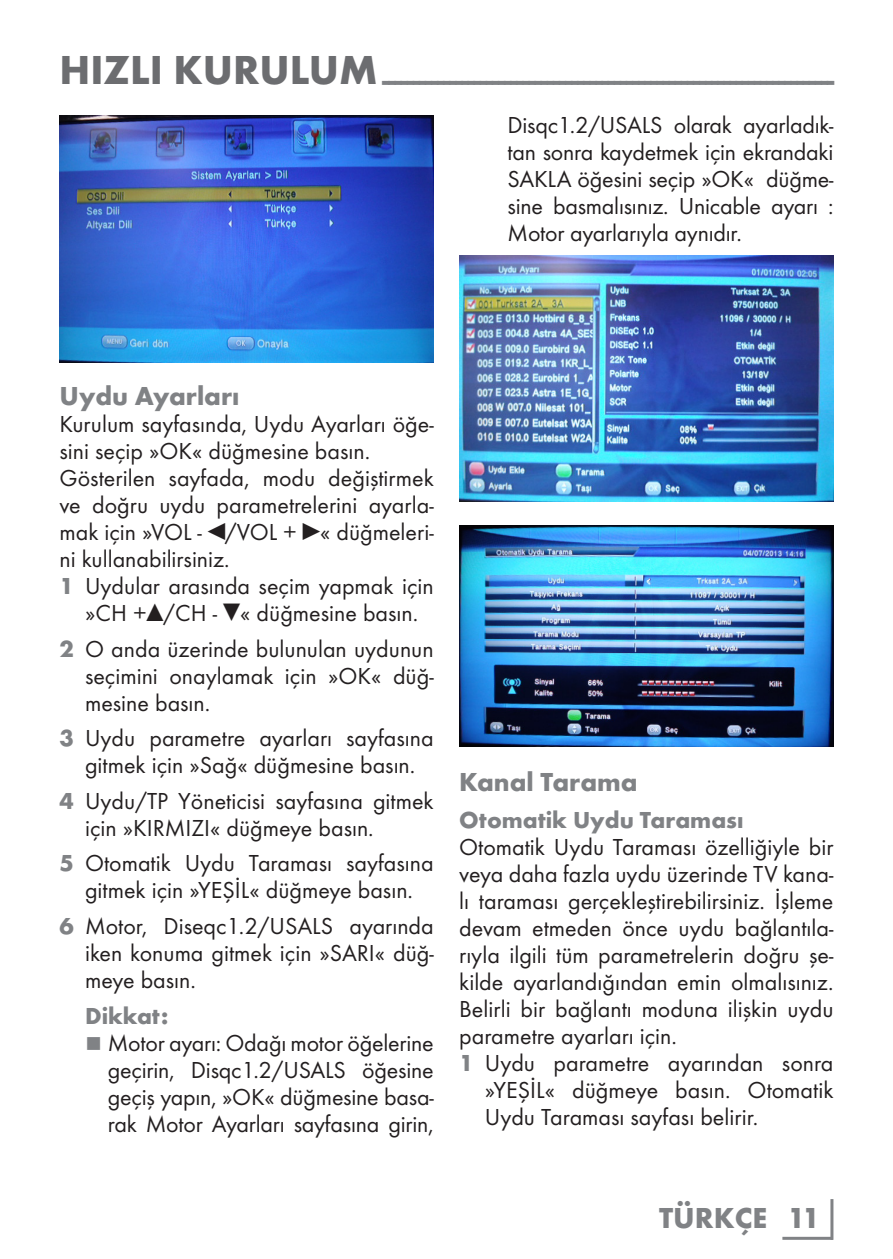
<style>
.page{position:relative;width:893px;height:1259px;background:#fff}
.page>*{position:absolute;margin:0;border:0;box-sizing:border-box;transform-origin:0 0}
.t1{font:700 30px "Futura TOT";color:#808285}
.t2{font:700 27px "Futura TOT";color:#808285}
.t3{font:24px/27px "Futura TOT Boo";color:#231f20;text-align:justify}
.t4{font:700 24px "Futura TOT";color:#808285}
.s1{font-family:"Grund Son Dr";font-size:33px}
.s2{font-family:"Futura TOT";font-weight:700;color:#808285}
.s3{font-family:"Grund Son Se";font-size:12px;color:#808285}
</style>
<div class="page">
<hr style="left:830px;top:1199px;width:3px;height:40px;background:#808285">
<hr style="left:782px;top:1236px;width:51px;height:3px;background:#808285">
<img style="left:60px;top:115px;width:374px;height:248px">
<img style="left:459px;top:256px;width:374px;height:246px">
<img style="left:459px;top:525px;width:374px;height:221px">
<p class="t1" style="left:60px;top:61px;width:776px"><sup>HIZLI</sup> <sup>KURULUM</sup> --------------------------------------------------------------------------</p>
<p class="t3" style="left:508px;top:112px;width:327px">Disqc1.2/USALS olarak ayarladık&shy;tan sonra kaydetmek için ekrandaki SAKLA öğesini seçip »OK« düğme&shy;sine basmalısınız. Unicable ayarı :<br>Motor ayarlarıyla aynıdır.</p>
<p class="t2" style="left:60px;top:379px;width:181px">Uydu Ayarları</p>
<p class="t3" style="left:60px;top:411px;width:376px">Kurulum sayfasında, Uydu Ayarları öğe-</p>
<p class="t3" style="left:60px;top:438px;width:312px">sini seçip »OK« düğmesine basın.</p>
<p class="t3" style="left:60px;top:465px;width:376px">Gösterilen sayfada, modu değiştirmek</p>
<p class="t3" style="left:60px;top:492px;width:376px">ve doğru uydu parametrelerini ayarla-</p>
<p class="t3" style="left:60px;top:519px;width:376px">mak için »VOL - <span class="s1">r</span>/VOL + <span class="s1">e</span>« düğmeleri-</p>
<p class="t3" style="left:60px;top:546px;width:172px">ni kullanabilirsiniz.</p>
<p class="t3" style="left:60px;top:573px;width:376px"><span class="s2">1</span> Uydular arasında seçim yapmak için</p>
<p class="t3" style="left:85px;top:600px;width:335px">»CH +<span class="s1">w</span>/CH - <span class="s1">q</span>« düğmesine basın.</p>
<p class="t3" style="left:85px;top:635px;width:350px;text-indent:-26px"><span class="s2">2</span> O anda üzerinde bulunulan uydunun seçimini onaylamak için »OK« düğ&shy;mesine basın.</p>
<p class="t3" style="left:60px;top:725px;width:376px;text-align:center"><span class="s2">3</span> Uydu parametre ayarları sayfasına gitmek için »Sağ« düğmesine basın.</p>
<p class="t3" style="left:85px;top:787px;width:350px;text-indent:-26px"><span class="s2">4</span> Uydu/TP Yöneticisi sayfasına gitmek için »KIRMIZI« düğmeye basın.</p>
<p class="t3" style="left:60px;top:850px;width:376px;text-align:center"><span class="s2">5</span> Otomatik Uydu Taraması sayfasına gitmek için »YEŞİL« düğmeye basın.</p>
<p class="t3" style="left:85px;top:912px;width:350px;text-indent:-26px"><span class="s2">6</span> Motor, Diseqc1.2/USALS ayarında iken konuma gitmek için »SARI« düğ&shy;meye basın.</p>
<p class="t4" style="left:85px;top:1000px;width:85px">Dikkat:</p>
<p class="t3" style="left:108px;top:1029px;width:327px;text-indent:-23px"><span class="s3">7</span> Motor ayarı: Odağı motor öğelerine geçirin, Disqc1.2/USALS öğesine geçiş yapın, »OK« düğmesine basa&shy;rak Motor Ayarları sayfasına girin,</p>
<p class="t2" style="left:459px;top:765px;width:180px">Kanal Tarama</p>
<p class="t4" style="left:459px;top:805px;width:286px">Otomatik Uydu Taraması</p>
<p class="t3" style="left:459px;top:833px;width:376px">Otomatik Uydu Taraması özelliğiyle bir</p>
<p class="t3" style="left:459px;top:860px;width:376px">veya daha fazla uydu üzerinde TV kana-</p>
<p class="t3" style="left:459px;top:887px;width:376px">lı taraması gerçekleştirebilirsiniz. İşleme</p>
<p class="t3" style="left:459px;top:914px;width:376px">devam etmeden önce uydu bağlantıla-</p>
<p class="t3" style="left:459px;top:941px;width:376px">rıyla ilgili tüm parametrelerin doğru şe-</p>
<p class="t3" style="left:459px;top:968px;width:376px">kilde ayarlandığından emin olmalısınız.</p>
<p class="t3" style="left:459px;top:995px;width:376px">Belirli bir bağlantı moduna ilişkin uydu</p>
<p class="t3" style="left:459px;top:1022px;width:219px">parametre ayarları için.</p>
<p class="t3" style="left:459px;top:1049px;width:376px"><span class="s2">1</span> Uydu parametre ayarından sonra</p>
<p class="t3" style="left:485px;top:1076px;width:350px">»YEŞİL« düğmeye basın. Otomatik</p>
<p class="t3" style="left:485px;top:1103px;width:275px">Uydu Taraması sayfası belirir.</p>
<p class="t1" style="left:659px;top:1199px;width:163px">TÜRKÇE 11</p>
</div>
